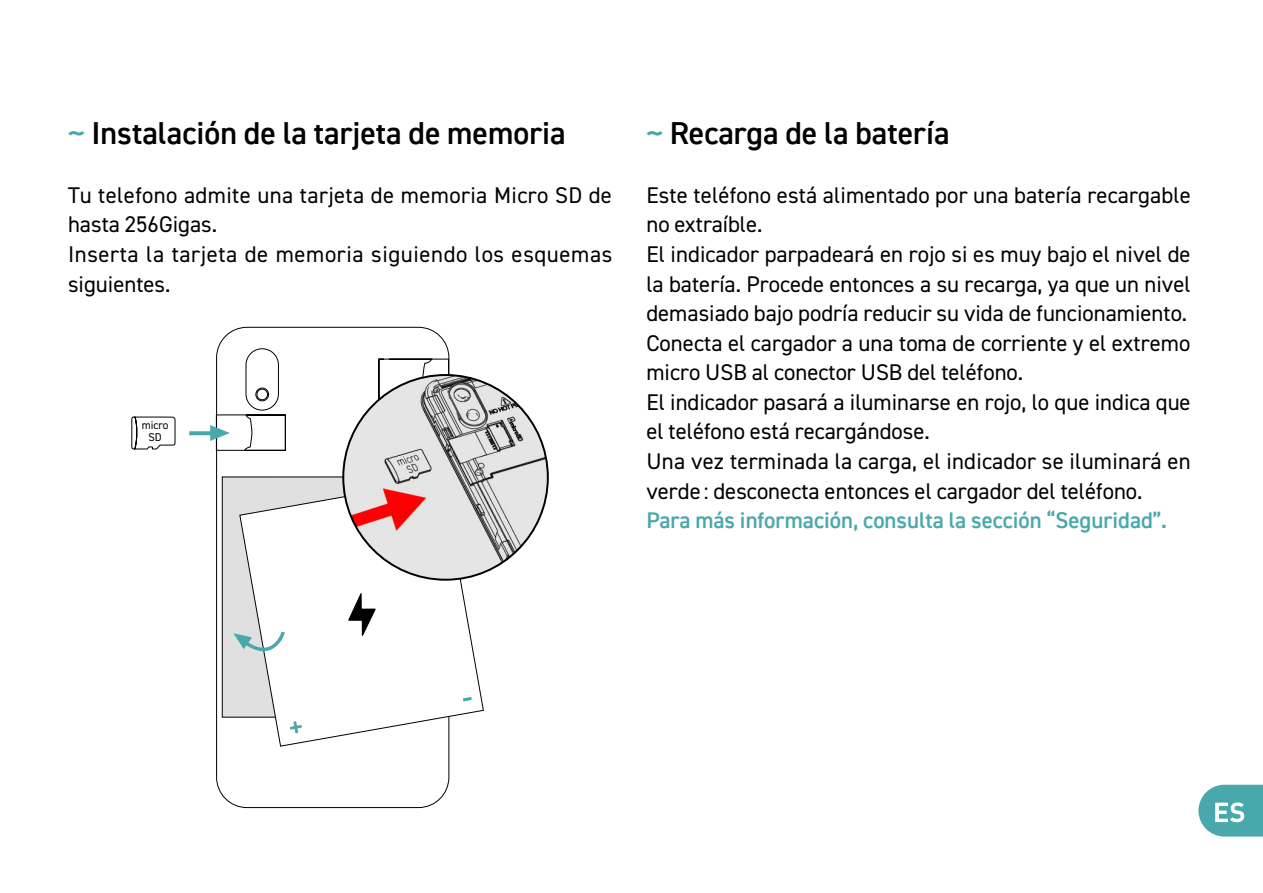
<style>
.page{position:relative;width:1263px;height:893px;background:#fff}
.page>*{position:absolute;margin:0;border:0;box-sizing:border-box;transform-origin:0 0}
.t1{font:600 31.8px "DIN2014";color:#000}
.t2{font:22.8px/29.5px "DIN2014";color:#000}
.t3{font:600 22.8px "DIN2014";color:#49a8ab}
.t4{font:11.25px/12.6px "DIN2014";color:#000;text-align:center}
.s1{color:#49a8ab}
</style>
<div class="page">
<svg style="left:1198px;top:784px;width:65px;height:52px"></svg>
<div style="left:246px;top:348px;width:33px;height:62px;border:1px solid #000;border-radius:16px"></div>
<div style="left:256px;top:388px;width:13px;height:13px;border:1px solid #000;border-radius:50%"></div>
<div style="left:257px;top:389px;width:11px;height:11px;border:1px solid #000;border-radius:50%"></div>
<div style="left:222px;top:477px;width:220px;height:240px;background:#e0e0e0"></div>
<svg style="left:378px;top:358px;width:71px;height:42px"></svg>
<svg style="left:189px;top:431px;width:21px;height:4px"></svg>
<svg style="left:210px;top:414px;width:76px;height:37px"></svg>
<svg style="left:131px;top:416px;width:45px;height:34px"></svg>
<svg style="left:239px;top:487px;width:245px;height:259px"></svg>
<svg style="left:348px;top:592px;width:28px;height:44px"></svg>
<svg style="left:290px;top:721px;width:12px;height:12px"></svg>
<svg style="left:463px;top:697px;width:9px;height:4px"></svg>
<svg style="left:233px;top:628px;width:54px;height:32px"></svg>
<img style="left:343px;top:375px;width:205px;height:204px;border-radius:102px">
<h1 class="t1" style="left:68px;top:112px;width:499px"><span class="s1">~</span> Instalación de la tarjeta de memoria</h1>
<p class="t2" style="left:68px;top:180px;width:546px">Tu telefono admite una tarjeta de memoria Micro SD de hasta 256Gigas.<br>Inserta la tarjeta de memoria siguiendo los esquemas siguientes.</p>
<p class="t4" style="left:142px;top:418px;width:28px">micro<br>SD</p>
<h1 class="t1" style="left:646px;top:112px;width:305px"><span class="s1">~</span> Recarga de la batería</h1>
<p class="t2" style="left:646px;top:180px;width:546px">Este teléfono está alimentado por una batería recargable no extraíble.<br>El indicador parpadeará en rojo si es muy bajo el nivel de la batería. Procede entonces a su recarga, ya que un nivel demasiado bajo podría reducir su vida de funcionamiento.<br>Conecta el cargador a una toma de corriente y el extremo micro USB al conector USB del teléfono.<br>El indicador pasará a iluminarse en rojo, lo que indica que el teléfono está recargándose.<br>Una vez terminada la carga, el indicador se iluminará en verde : desconecta entonces el cargador del teléfono.</p>
<p class="t3" style="left:646px;top:505px;width:522px">Para más información, consulta la sección “Seguridad”.</p>
</div>
